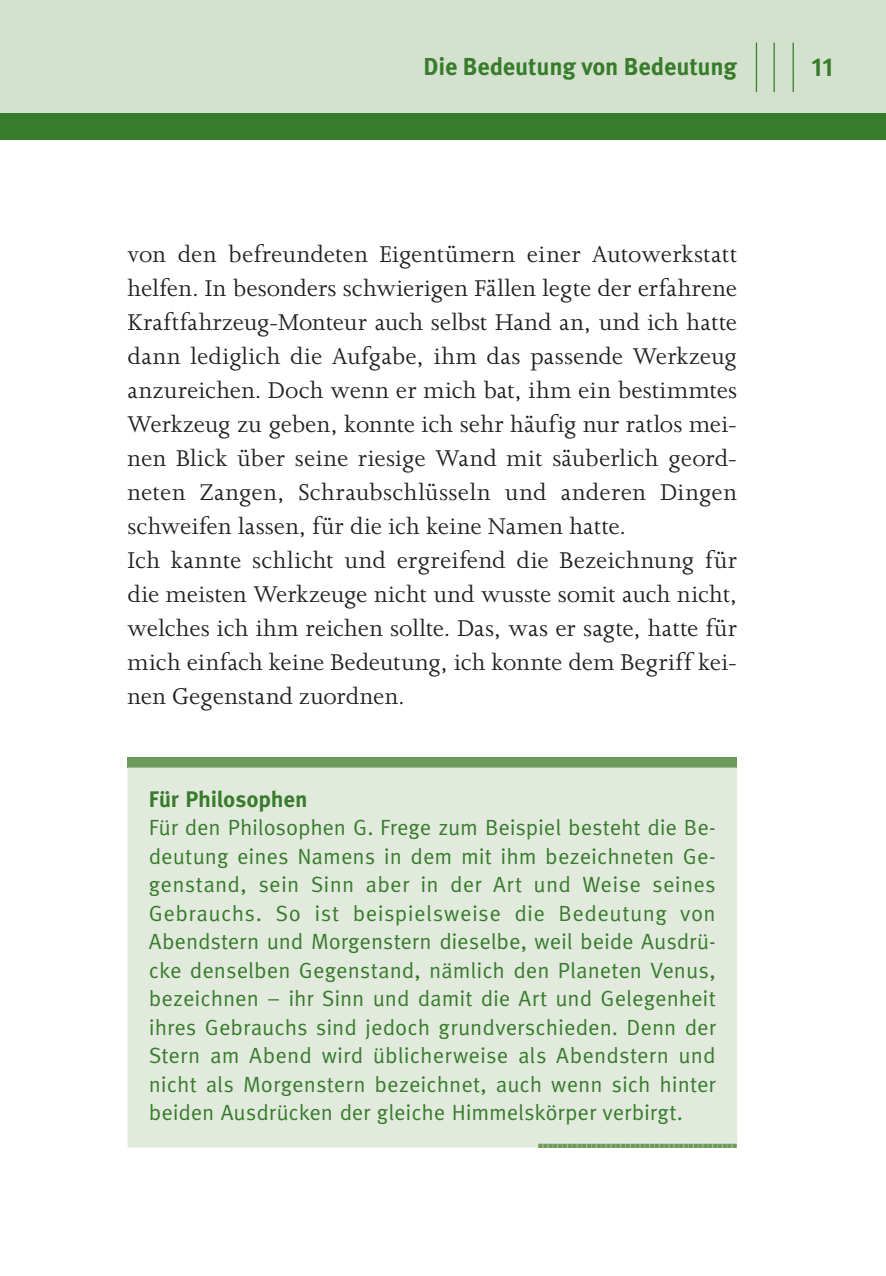
<style>
.page{position:relative;width:886px;height:1276px;background:#fff}
.page>*{position:absolute;margin:0;border:0;box-sizing:border-box;transform-origin:0 0}
.t1{font:26.25px/34px "Joanna MT Std";letter-spacing:.005em;color:#231f1f}
.t2{font:700 26px "Meta Pro";color:#377c2b}
.t3{font:700 24.5px "Meta Pro";letter-spacing:-.01em;color:#377c2b}
.t4{font:700 22.5px "Meta Pro";letter-spacing:-.01em;color:#377c2b}
.t5{font:22px/28.5px "Meta Pro";letter-spacing:-.005em;color:#377c2b;text-align:justify}
.t6{font:7px "European Pi Std 3";color:#6c9a5b;scale:1.05 1}
</style>
<div class="page">
<div style="left:128px;top:757px;width:609px;height:10px;background:#6c9a5b"></div>
<div style="left:128px;top:767px;width:609px;height:380px;background:#e1eadd"></div>
<div style="left:0;top:0;width:886px;height:120px;background:#d4e1ce"></div>
<div style="left:0;top:113px;width:886px;height:27px;background:#377c2b"></div>
<hr style="left:792px;top:43px;width:2px;height:49px;background:#377c2b">
<hr style="left:773px;top:43px;width:2px;height:49px;background:#377c2b">
<hr style="left:756px;top:43px;width:1px;height:49px;background:#377c2b">
<p class="t3" style="left:424px;top:58px;width:315px">Die Bedeutung von Bedeutung</p>
<p class="t2" style="left:811px;top:57px;width:23px">11</p>
<p class="t1" style="left:128px;top:240px;width:611px">von den befreundeten Eigentümern einer Autowerkstatt helfen. In besonders schwierigen Fällen legte der erfahrene Kraftfahrzeug-Monteur auch selbst Hand an, und ich hatte dann lediglich die Aufgabe, ihm das passende Werkzeug anzureichen. Doch wenn er mich bat, ihm ein bestimmtes Werkzeug zu geben, konnte ich sehr häufig nur ratlos mei&shy;nen Blick über seine riesige Wand mit säuberlich geord&shy;neten Zangen, Schraubschlüsseln und anderen Dingen schweifen lassen, für die ich keine Namen hatte.<br>Ich kannte schlicht und ergreifend die Bezeichnung für die meisten Werkzeuge nicht und wusste somit auch nicht, welches ich ihm reichen sollte. Das, was er sagte, hatte für mich einfach keine Bedeutung, ich konnte dem Begriff kei&shy;nen Gegenstand zuordnen.</p>
<p class="t4" style="left:149px;top:790px;width:160px">Für Philosophen</p>
<p class="t5" style="left:149px;top:815px;width:568px">Für den Philosophen G. Frege zum Beispiel besteht die Be&shy;deutung eines Namens in dem mit ihm bezeichneten Ge&shy;genstand, sein Sinn aber in der Art und Weise seines Gebrauchs. So ist beispielsweise die Bedeutung von Abendstern und Morgenstern dieselbe, weil beide Ausdrü&shy;cke denselben Gegenstand, nämlich den Planeten Venus, bezeichnen – ihr Sinn und damit die Art und Gelegenheit ihres Gebrauchs sind jedoch grundverschieden. Denn der Stern am Abend wird üblicherweise als Abendstern und nicht als Morgenstern bezeichnet, auch wenn sich hinter beiden Ausdrücken der gleiche Himmelskörper verbirgt.</p>
<p class="t6" style="left:538px;top:1141px;width:191px">◾ ◾ ◾ ◾ ◾ ◾ ◾ ◾ ◾ ◾ ◾ ◾ ◾ ◾ ◾ ◾ ◾ ◾ ◾ ◾ ◾ ◾ ◾ ◾ ◾ ◾ ◾ ◾ ◾ ◾ ◾ ◾ ◾ ◾ ◾ ◾ ◾ ◾ ◾ ◾ ◾</p>
</div>
